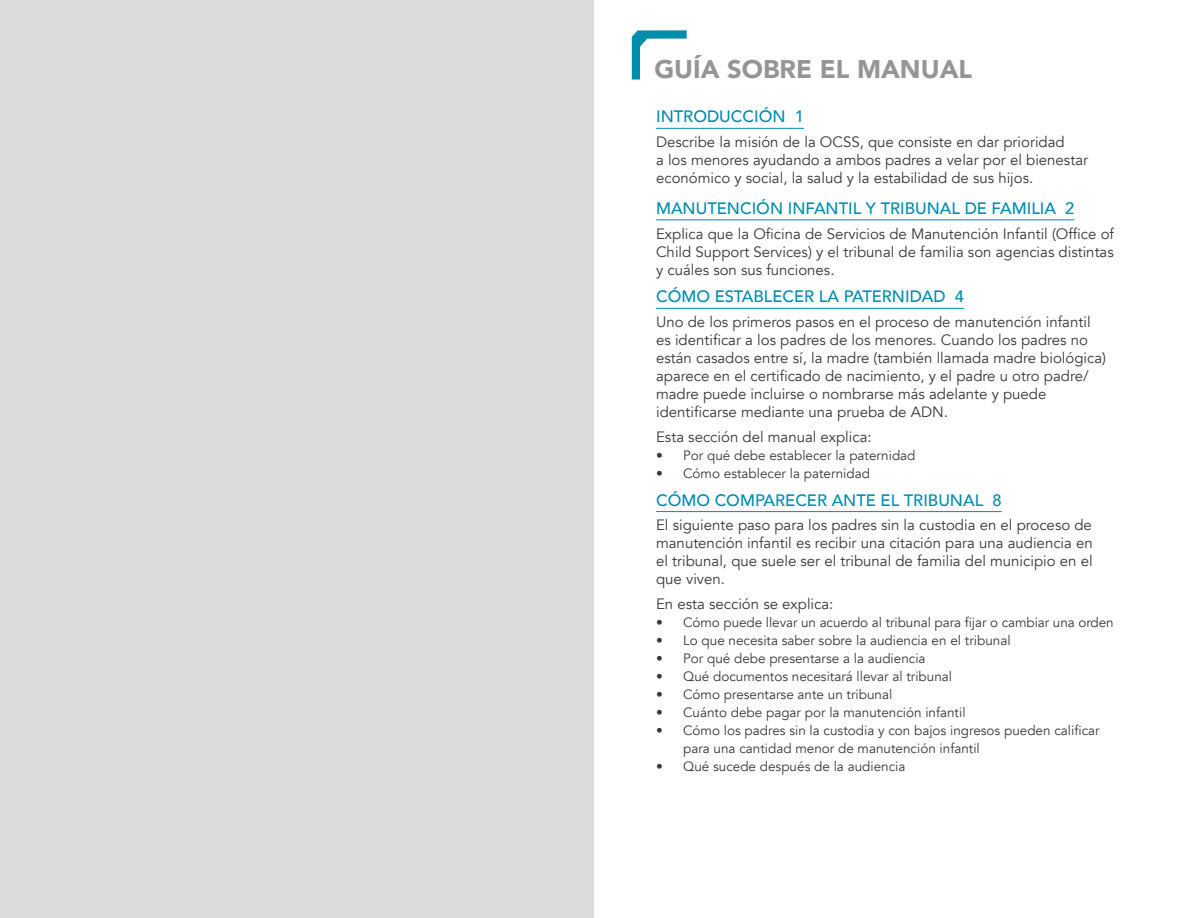
<style>
.page{position:relative;width:1188px;height:918px;background:#fff}
.page>*{position:absolute;margin:0;border:0;box-sizing:border-box;transform-origin:0 0}
.t1{font:900 25.5px "Avenir";color:#939598}
.t2{font:500 16.5px "Avenir";color:#008cad}
.t3{font:15px/18px "Avenir";color:#383839}
.t4{font:13.5px/18px "Avenir";color:#383839}
</style>
<div class="page">
<div style="left:0;top:0;width:594px;height:918px;background:#dadbdc"></div>
<hr style="left:656px;top:128px;width:148px;height:1px;background:#008cad">
<hr style="left:656px;top:219px;width:418px;height:1px;background:#008cad">
<hr style="left:656px;top:308px;width:308px;height:1px;background:#008cad">
<hr style="left:656px;top:511px;width:346px;height:1px;background:#008cad">
<svg style="left:632px;top:30px;width:55px;height:50px"></svg>
<h1 class="t1" style="left:654px;top:47px;width:319px">GUÍA SOBRE EL MANUAL</h1>
<p class="t2" style="left:656px;top:102px;width:149px">INTRODUCCIÓN 1</p>
<p class="t3" style="left:656px;top:133px;width:434px">Describe la misión de la OCSS, que consiste en dar prioridad<br>a los menores ayudando a ambos padres a velar por el bienestar económico y social, la salud y la estabilidad de sus hijos.</p>
<p class="t2" style="left:656px;top:194px;width:420px">MANUTENCIÓN INFANTIL Y TRIBUNAL DE FAMILIA 2</p>
<p class="t3" style="left:656px;top:225px;width:459px;text-align:justify">Explica que la Oficina de Servicios de Manutención Infantil (Office of Child Support Services) y el tribunal de familia son agencias distintas y cuáles son sus funciones.</p>
<p class="t2" style="left:656px;top:282px;width:310px">CÓMO ESTABLECER LA PATERNIDAD 4</p>
<p class="t3" style="left:656px;top:313px;width:452px">Uno de los primeros pasos en el proceso de manutención infantil es identificar a los padres de los menores. Cuando los padres no están casados entre sí, la madre (también llamada madre biológica) aparece en el certificado de nacimiento, y el padre u otro padre/ madre puede incluirse o nombrarse más adelante y puede identificarse mediante una prueba de ADN.</p>
<p class="t3" style="left:656px;top:428px;width:217px">Esta sección del manual explica:</p>
<p class="t4" style="left:656px;top:446px;width:261px">• Por qué debe establecer la paternidad</p>
<p class="t4" style="left:656px;top:464px;width:215px">• Cómo establecer la paternidad</p>
<p class="t2" style="left:656px;top:486px;width:347px">CÓMO COMPARECER ANTE EL TRIBUNAL 8</p>
<p class="t3" style="left:656px;top:516px;width:438px;text-align:justify">El siguiente paso para los padres sin la custodia en el proceso de manutención infantil es recibir una citación para una audiencia en el tribunal, que suele ser el tribunal de familia del municipio en el que viven.</p>
<p class="t3" style="left:656px;top:595px;width:179px">En esta sección se explica:</p>
<p class="t4" style="left:656px;top:614px;width:459px">• Cómo puede llevar un acuerdo al tribunal para fijar o cambiar una orden</p>
<p class="t4" style="left:656px;top:632px;width:356px">• Lo que necesita saber sobre la audiencia en el tribunal</p>
<p class="t4" style="left:656px;top:650px;width:271px">• Por qué debe presentarse a la audiencia</p>
<p class="t4" style="left:656px;top:668px;width:297px">• Qué documentos necesitará llevar al tribunal</p>
<p class="t4" style="left:656px;top:686px;width:238px">• Cómo presentarse ante un tribunal</p>
<p class="t4" style="left:656px;top:704px;width:311px">• Cuánto debe pagar por la manutención infantil</p>
<p class="t4" style="left:683px;top:722px;width:418px;text-indent:-27px">• Cómo los padres sin la custodia y con bajos ingresos pueden calificar para una cantidad menor de manutención infantil</p>
<p class="t4" style="left:656px;top:758px;width:251px">• Qué sucede después de la audiencia</p>
</div>
